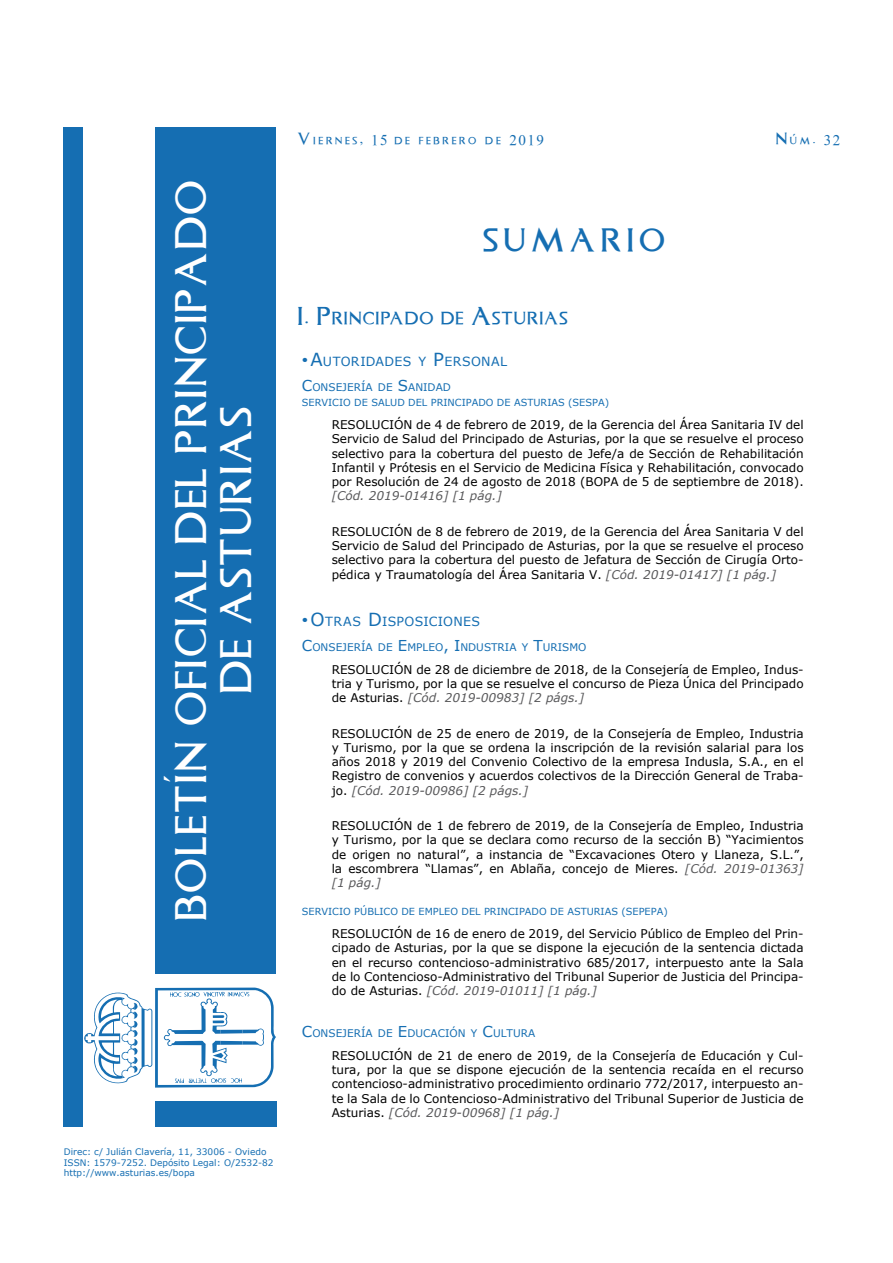
<style>
.page{position:relative;width:893px;height:1263px;background:#fff}
.page>*{position:absolute;margin:0;border:0;box-sizing:border-box;transform-origin:0 0}
.t1{font:36px/45px "Asturica";letter-spacing:.05em;color:#fff;text-align:center}
.SUMARIO{font:27px "Asturica";letter-spacing:.2em;color:#156eb2}
.SUM_Secc{font:14.7px "Asturica";letter-spacing:.075em;color:#156eb2}
.FECHA_Cabecera{font:13.5px "Asturica";letter-spacing:.2em;color:#156eb2}
.SUM_SubSecc{font:12.6px "Verdana";letter-spacing:.025em;color:#156eb2}
.SUM_Anuncio{font:12px/14.2px "Verdana";color:#000;text-align:justify}
.SUM_Organismo{font:10.5px "Verdana";color:#156eb2}
.SUM_SubOrganismo{font:9.75px "Verdana";color:#156eb2}
.PIE{font:9px "Verdana";color:#156eb2}
.s1{font-size:15px}
.s2{font-size:21px}
.s3{font-family:"Asturica";font-size:18px}
.s4{font-size:18px}
.s5{font-style:italic;color:#58585a}
</style>
<div class="page">
<div style="left:155px;top:1101px;width:121px;height:26px;background:#156eb2"></div>
<div style="left:156px;top:128px;width:120px;height:846px;background:#156eb2"></div>
<div style="left:64px;top:128px;width:19px;height:999px;background:#156eb2"></div>
<svg style="left:84px;top:987px;width:192px;height:100px"></svg>
<p class="t1" style="left:165px;top:921px;width:742px;rotate:-90deg">BOLETÍN OFICIAL DEL PRINCIPADO<br>DE ASTURIAS</p>
<p class="PIE" style="left:64px;top:1146px;width:204px">Direc: c/ Julián Clavería, 11, 33006 - Oviedo</p>
<p class="PIE" style="left:64px;top:1157px;width:211px">ISSN: 1579-7252. Depósito Legal: O/2532-82</p>
<p class="PIE" style="left:64px;top:1167px;width:133px">http://www.asturias.es/bopa</p>
<p class="FECHA_Cabecera" style="left:298px;top:129px;width:248px">Viernes, <span class="s1">15</span> de febrero de <span class="s1">2019</span></p>
<p class="FECHA_Cabecera" style="left:776px;top:129px;width:66px">Núm. <span class="s1">32</span></p>
<p class="SUMARIO" style="left:483px;top:219px;width:184px">SUMARIO</p>
<p class="SUM_Secc" style="left:298px;top:307px;width:272px"><span class="s2">I. P</span>RINCIPADO DE <span class="s2">A</span>STURIAS</p>
<p class="SUM_SubSecc" style="left:302px;top:353px;width:207px"><span class="s3">•</span><span class="s4">A</span>UTORIDADES Y <span class="s4">P</span>ERSONAL</p>
<p class="SUM_Organismo" style="left:302px;top:380px;width:151px"><span class="s1">C</span>ONSEJERÍA DE <span class="s1">S</span>ANIDAD</p>
<p class="SUM_SubOrganismo" style="left:302px;top:397px;width:33px">Servicio</p>
<p class="SUM_SubOrganismo" style="left:354px;top:397px;width:96px">de Salud del Princip</p>
<p class="SUM_SubOrganismo" style="left:472px;top:397px;width:139px">ado d e Asturias (SESPA)</p>
<p class="SUM_Anuncio" style="left:332px;top:417px;width:25px">Resol</p>
<p class="SUM_Anuncio" style="left:332px;top:417px;width:473px;text-indent:40px">ución de 4 de febrero de 2019, de la Gerencia del Área Sanitaria IV del Servicio de Salud del Principado de Asturias, por la que se resuelve el proceso selectivo para la cobertura del puesto de Jefe/a de Sección de Rehabilitación Infantil y Prótesis en el Servicio de Medicina Física y Rehabilitación, convocado por Resolución de 24 de agosto de 2018 (BOPA de 5 de septiembre de 2018). <span class="s5">[Cód. 2019‑01416] [1 pág.]</span></p>
<p class="SUM_Anuncio" style="left:332px;top:524px;width:25px">Resol</p>
<p class="SUM_Anuncio" style="left:332px;top:524px;width:473px;text-indent:40px">ución de 8 de febrero de 2019, de la Gerencia del Área Sanitaria V del Servicio de Salud del Principado de Asturias, por la que se resuelve el proceso selectivo para la cobertura del puesto de Jefatura de Sección de Cirugía Orto&shy;pédica y Traumatología del Área Sanitaria V. <span class="s5">[Cód. 2019‑01417] [1 pág.]</span></p>
<p class="SUM_SubSecc" style="left:302px;top:613px;width:180px"><span class="s3">•</span><span class="s4">O</span>TRAS <span class="s4">D</span>ISPOSICIONES</p>
<p class="SUM_Organismo" style="left:302px;top:640px;width:286px"><span class="s1">C</span>ONSEJERÍA DE <span class="s1">E</span>MPLEO<span class="s1">, I</span> NDUSTRIA Y <span class="s1">T</span>URISMO</p>
<p class="SUM_Anuncio" style="left:332px;top:662px;width:25px">Resol</p>
<p class="SUM_Anuncio" style="left:332px;top:662px;width:473px;text-indent:40px">ución de 28 de diciembre de 2018, de la Consejería de Empleo, Indus&shy;tria y Turismo, por la que se resuelve el concurso de Pieza Única del Principado de Asturias. <span class="s5">[Cód. 2019‑00983] [2 págs.]</span></p>
<p class="SUM_Anuncio" style="left:332px;top:726px;width:25px">Resol</p>
<p class="SUM_Anuncio" style="left:332px;top:726px;width:473px;text-indent:40px">ución de 25 de enero de 2019, de la Consejería de Empleo, Industria y Turismo, por la que se ordena la inscripción de la revisión salarial para los años 2018 y 2019 del Convenio Colectivo de la empresa Indusla, S.A., en el Registro de convenios y acuerdos colectivos de la Dirección General de Traba&shy;jo. <span class="s5">[Cód. 2019‑00986] [2 págs.]</span></p>
<p class="SUM_Anuncio" style="left:332px;top:818px;width:25px">Resol</p>
<p class="SUM_Anuncio" style="left:332px;top:818px;width:473px;text-indent:40px">ución de 1 de febrero de 2019, de la Consejería de Empleo, Industria y Turismo, por la que se declara como recurso de la sección B) “Yacimientos de origen no natural”, a instancia de “Excavaciones Otero y Llaneza, S.L.”, la escombrera “Llamas”, en Ablaña, concejo de Mieres. <span class="s5">[Cód. 2019‑01363] [1 pág.]</span></p>
<p class="SUM_SubOrganismo" style="left:302px;top:905px;width:33px">Servicio</p>
<p class="SUM_SubOrganismo" style="left:354px;top:905px;width:13px">Público</p>
<p class="SUM_SubOrganismo" style="left:401px;top:905px;width:25px">de Empl</p>
<p class="SUM_SubOrganismo" style="left:444px;top:905px;width:59px">eo del Princip</p>
<p class="SUM_SubOrganismo" style="left:525px;top:905px;width:144px">ado d e Asturias (SEPEPA)</p>
<p class="SUM_Anuncio" style="left:332px;top:926px;width:25px">Resol</p>
<p class="SUM_Anuncio" style="left:332px;top:926px;width:473px;text-indent:40px">ución de 16 de enero de 2019, del Servicio Público de Empleo del Prin&shy;cipado de Asturias, por la que se dispone la ejecución de la sentencia dictada en el recurso contencioso-administrativo 685/2017, interpuesto ante la Sala de lo Contencioso-Administrativo del Tribunal Superior de Justicia del Principa&shy;do de Asturias. <span class="s5">[Cód. 2019‑01011] [1 pág.]</span></p>
<p class="SUM_Organismo" style="left:302px;top:1026px;width:130px"><span class="s1">C</span>ONSEJERÍA DE <span class="s1">E</span>DUCAC</p>
<p class="SUM_Organismo" style="left:445px;top:1026px;width:91px">IÓN Y <span class="s1">C</span>ULTURA</p>
<p class="SUM_Anuncio" style="left:332px;top:1048px;width:25px">Resol</p>
<p class="SUM_Anuncio" style="left:332px;top:1048px;width:473px;text-indent:40px">ución de 21 de enero de 2019, de la Consejería de Educación y Cul&shy;tura, por la que se dispone ejecución de la sentencia recaída en el recurso contencioso-administrativo procedimiento ordinario 772/2017, interpuesto an&shy;te la Sala de lo Contencioso-Administrativo del Tribunal Superior de Justicia de Asturias. <span class="s5">[Cód. 2019‑00968] [1 pág.]</span></p>
</div>
